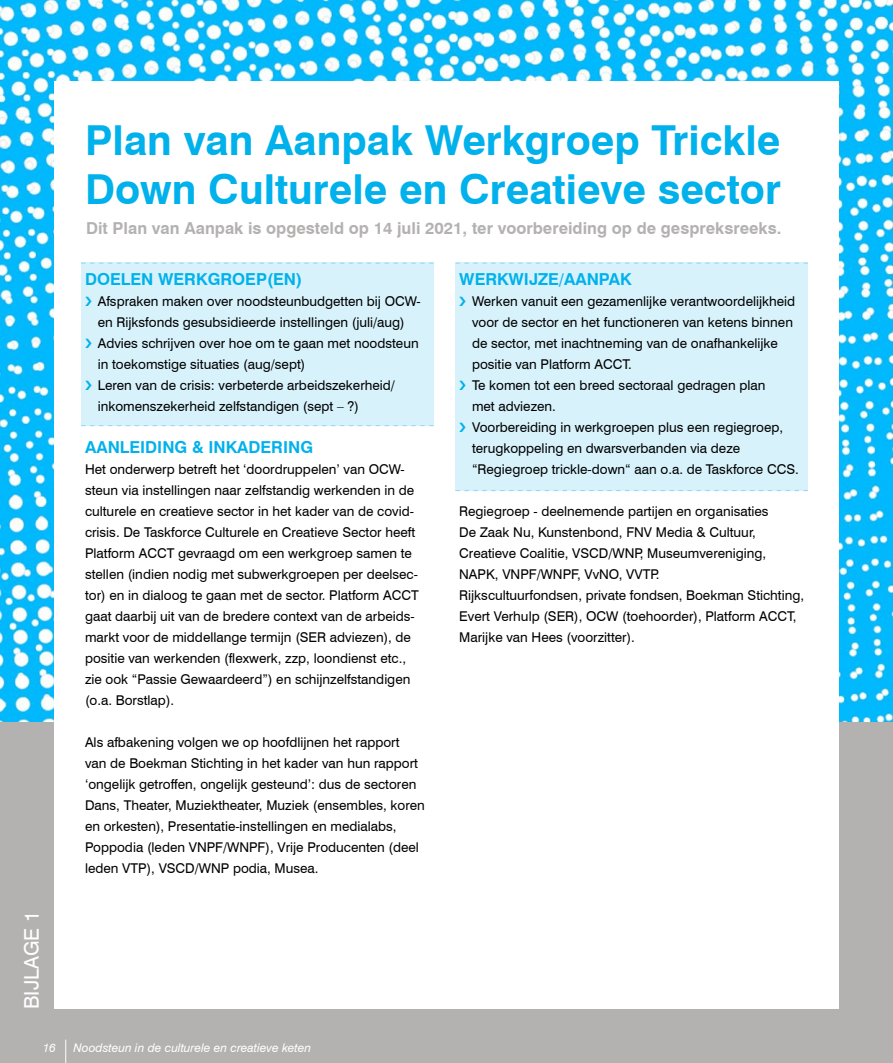
<style>
.page{position:relative;width:893px;height:1063px;background:#fff}
.page>*{position:absolute;margin:0;border:0;box-sizing:border-box;transform-origin:0 0}
.t1{font:700 41.4px/49.7px "Swiss 721 BT";color:#00b1eb}
.t2{font:20.25px "Swiss 721 BT";color:#fff}
.t3{font:700 16.5px "Swiss 721 BT";color:#b4b1b1}
.t4{font:700 16.5px "Swiss 721 BT";color:#00b1eb}
.t5{font:13.5px/21px "Swiss 721 BT";color:#000}
.t6{font:italic 12px "Swiss 721 BT";color:#fff}
</style>
<div class="page">
<img style="left:0;top:0;width:893px;height:723px">
<div style="left:0;top:723px;width:893px;height:340px;background:#b4b1b1"></div>
<div style="left:54px;top:82px;width:785px;height:927px;background:#fff"></div>
<svg style="left:65px;top:1040px;width:1px;height:23px"></svg>
<div style="left:455px;top:263px;width:353px;height:228px;background:#d7f2fb"></div>
<div style="left:81px;top:263px;width:352px;height:163px;background:#d7f2fb"></div>
<h1 class="t1" style="left:85px;top:115px;width:697px">Plan van Aanpak Werkgroep Trickle<br>Down Culturele en Creatieve sector</h1>
<p class="t3" style="left:86px;top:218px;width:697px">Dit Plan van Aanpak is opgesteld op 14 juli 2021, ter voorbereiding op de gespreksreeks.</p>
<h2 class="t2" style="left:19px;top:1009px;width:99px;rotate:-90deg">BIJLAGE 1</h2>
<p class="t4" style="left:85px;top:269px;width:219px">DOELEN WERKGROEP(EN)</p>
<p class="t5" style="left:98px;top:291px;width:324px">Afspraken maken over noodsteunbudgetten bij OCW&shy;en Rijksfonds gesubsidieerde instellingen (juli/aug)<br>Advies schrijven over hoe om te gaan met noodsteun in toekomstige situaties (aug/sept)<br>Leren van de crisis: verbeterde arbeidszekerheid/ inkomenszekerheid zelfstandigen (sept – ?)</p>
<p class="t4" style="left:85px;top:437px;width:230px">AANLEIDING &amp; INKADERING</p>
<p class="t5" style="left:85px;top:459px;width:335px">Het onderwerp betreft het ‘doordruppelen’ van OCW&shy;steun via instellingen naar zelfstandig werkenden in de culturele en creatieve sector in het kader van de covid&shy;crisis. De Taskforce Culturele en Creatieve Sector heeft Platform ACCT gevraagd om een werkgroep samen te stellen (indien nodig met subwerkgroepen per deelsec&shy;tor) en in dialoog te gaan met de sector. Platform ACCT gaat daarbij uit van de bredere context van de arbeids&shy;markt voor de middellange termijn (SER adviezen), de positie van werkenden (flexwerk, zzp, loondienst etc., zie ook “Passie Gewaardeerd”) en schijnzelfstandigen (o.a. Borstlap).</p>
<p class="t5" style="left:85px;top:732px;width:341px">Als afbakening volgen we op hoofdlijnen het rapport<br>van de Boekman Stichting in het kader van hun rapport ‘ongelijk getroffen, ongelijk gesteund’: dus de sectoren Dans, Theater, Muziektheater, Muziek (ensembles, koren en orkesten), Presentatie-instellingen en medialabs, Poppodia (leden VNPF/WNPF), Vrije Producenten (deel leden VTP), VSCD/WNP podia, Musea.</p>
<p class="t6" style="left:43px;top:1040px;width:15px">16</p>
<p class="t6" style="left:73px;top:1040px;width:239px">Noodsteun in de culturele en creatieve keten</p>
<p class="t4" style="left:459px;top:269px;width:174px">WERKWIJZE/AANPAK</p>
<p class="t5" style="left:472px;top:291px;width:328px">Werken vanuit een gezamenlijke verantwoordelijkheid voor de sector en het functioneren van ketens binnen de sector, met inachtneming van de onafhankelijke positie van Platform ACCT.<br>Te komen tot een breed sectoraal gedragen plan<br>met adviezen.<br>Voorbereiding in werkgroepen plus een regiegroep, terugkoppeling en dwarsverbanden via deze “Regiegroep trickle-down“ aan o.a. de Taskforce CCS.</p>
<p class="t5" style="left:459px;top:501px;width:346px">Regiegroep - deelnemende partijen en organisaties<br>De Zaak Nu, Kunstenbond, FNV Media &amp; Cultuur, Creatieve Coalitie, VSCD/WNP, Museumvereniging, NAPK, VNPF/WNPF, VvNO, VVTP.<br>Rijkscultuurfondsen, private fondsen, Boekman Stichting, Evert Verhulp (SER), OCW (toehoorder), Platform ACCT, Marijke van Hees (voorzitter).</p>
</div>
